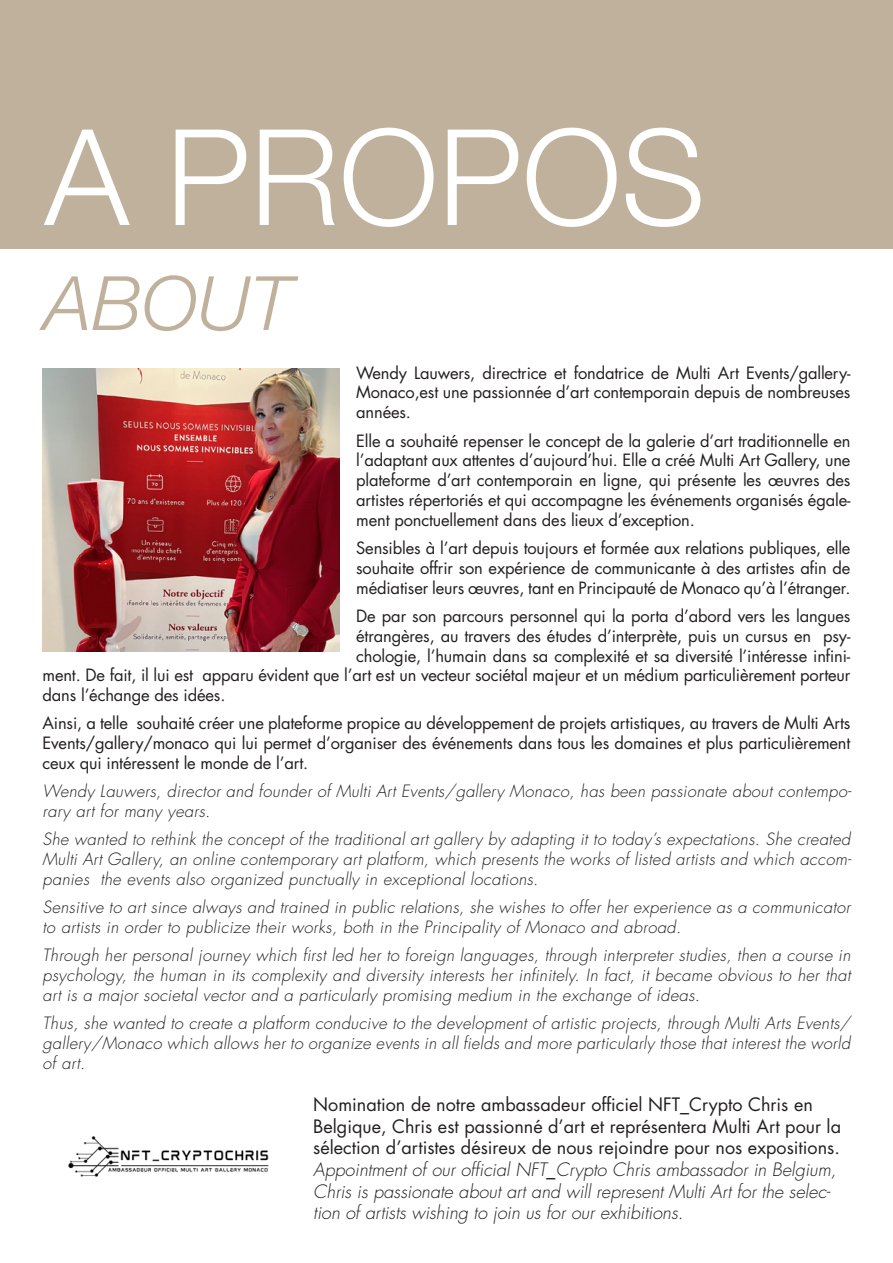
<style>
.page{position:relative;width:893px;height:1263px;background:#fff}
.page>*{position:absolute;margin:0;border:0;box-sizing:border-box;transform-origin:0 0}
.t1{font:300 133.5px "Helvetica Neue";color:#fff}
.t2{font:italic 300 75px "Helvetica Neue";color:#c0b19c}
.t3{font:18px/21.6px "Futura";color:#231f20}
.t4{font:italic 300 18px/21.6px "Futura";color:#231f20}
.t5{font:16.5px/19.8px "Futura";letter-spacing:-.01em;color:#231f20;text-align:justify}
.t6{font:italic 300 16.5px/19.8px "Futura";letter-spacing:.02em;color:#231f20;text-align:justify}
</style>
<div class="page">
<div style="left:0;top:0;width:893px;height:249px;background:#c0b19c"></div>
<img style="left:43px;top:368px;width:296px;height:284px">
<img style="left:68px;top:1136px;width:201px;height:41px">
<h1 class="t1" style="left:45px;top:96px;width:662px">A PROPOS</h1>
<h2 class="t2" style="left:45px;top:259px;width:249px">ABOUT</h2>
<p class="t5" style="left:356px;top:362px;width:496px">Wendy Lauwers, directrice et fondatrice de Multi Art Events/gallery-Monaco,est une passionnée d’art contemporain depuis de nombreuses années.</p>
<p class="t5" style="left:356px;top:430px;width:496px">Elle a souhaité repenser le concept de la galerie d’art traditionnelle en l’adaptant aux attentes d’aujourd’hui. Elle a créé Multi Art Gallery, une plateforme d’art contemporain en ligne, qui présente les œuvres des artistes répertoriés et qui accompagne les événements organisés égale&shy;ment ponctuellement dans des lieux d’exception.</p>
<p class="t5" style="left:356px;top:538px;width:496px">Sensibles à l’art depuis toujours et formée aux relations publiques, elle souhaite offrir son expérience de communicante à des artistes afin de médiatiser leurs œuvres, tant en Principauté de Monaco qu’à l’étranger.</p>
<p class="t5" style="left:356px;top:606px;width:496px">De par son parcours personnel qui la porta d’abord vers les langues</p>
<p class="t5" style="left:356px;top:625px;width:496px">étrangères, au travers des études d’interprète, puis un cursus en psy-</p>
<p class="t5" style="left:356px;top:645px;width:496px">chologie, l’humain dans sa complexité et sa diversité l’intéresse infini-</p>
<p class="t5" style="left:43px;top:665px;width:809px">ment. De fait, il lui est apparu évident que l’art est un vecteur sociétal majeur et un médium particulièrement porteur</p>
<p class="t5" style="left:43px;top:685px;width:184px">dans l’échange des idées.</p>
<p class="t5" style="left:43px;top:713px;width:809px">Ainsi, a telle souhaité créer une plateforme propice au développement de projets artistiques, au travers de Multi Arts Events/gallery/monaco qui lui permet d’organiser des événements dans tous les domaines et plus particulièrement ceux qui intéressent le monde de l’art.</p>
<p class="t6" style="left:43px;top:782px;width:810px">Wendy Lauwers, director and founder of Multi Art Events/gallery Monaco, has been passionate about contempo&shy;rary art for many years.</p>
<p class="t6" style="left:43px;top:830px;width:810px">She wanted to rethink the concept of the traditional art gallery by adapting it to today’s expectations. She created Multi Art Gallery, an online contemporary art platform, which presents the works of listed artists and which accom&shy;panies the events also organized punctually in exceptional locations.</p>
<p class="t6" style="left:43px;top:898px;width:809px">Sensitive to art since always and trained in public relations, she wishes to offer her experience as a communicator to artists in order to publicize their works, both in the Principality of Monaco and abroad.</p>
<p class="t6" style="left:43px;top:946px;width:809px">Through her personal journey which first led her to foreign languages, through interpreter studies, then a course in psychology, the human in its complexity and diversity interests her infinitely. In fact, it became obvious to her that art is a major societal vector and a particularly promising medium in the exchange of ideas.</p>
<p class="t6" style="left:43px;top:1014px;width:809px">Thus, she wanted to create a platform conducive to the development of artistic projects, through Multi Arts Events/ gallery/Monaco which allows her to organize events in all fields and more particularly those that interest the world of art.</p>
<p class="t3" style="left:313px;top:1093px;width:529px">Nomination de notre ambassadeur officiel NFT_Crypto Chris en<br>Belgique, Chris est passionné d’art et représentera Multi Art pour la sélection d’artistes désireux de nous rejoindre pour nos expositions.</p>
<p class="t4" style="left:313px;top:1159px;width:525px">Appointment of our official NFT_Crypto Chris ambassador in Belgium,<br>Chris is passionate about art and will represent Multi Art for the selec&shy;tion of artists wishing to join us for our exhibitions.</p>
</div>
